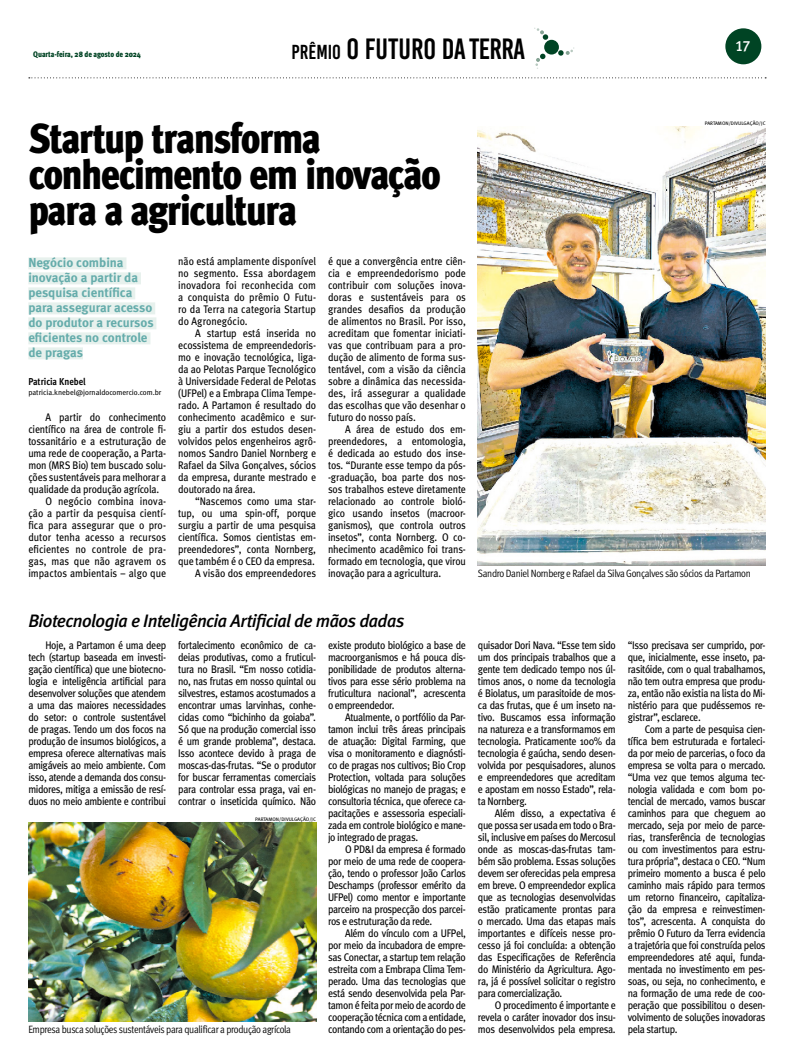
<style>
.page{position:relative;width:794px;height:1063px;background:#fff}
.page>*{position:absolute;margin:0;border:0;box-sizing:border-box;transform-origin:0 0}
.Abre{font:42px/36px "Meta Cond Black LF";letter-spacing:-.04em;color:#000}
.t1{font:29.3px "Bebas Kai";letter-spacing:-.015em;color:#000}
.Retranca_2_1{font:italic 18px "Meta Medium LF";letter-spacing:-.03em;color:#000}
.t2{font:14.9px "Meta Medium LF";color:#fff}
.Linha_de_Apoio{font:700 13px/15px "Meta";color:#65acab}
.TEXTO{font:11px/12px "Meta";letter-spacing:-.03em;color:#000;text-align:justify;scale:.9 1}
.TEXTO-2{font:11px "Meta";letter-spacing:-.01em;color:#000;scale:.9 1}
.Legenda{font:10.6px "Meta Cond Normal LF";letter-spacing:-.03em;color:#000}
.Assinatura{font:10px "Meta Cond Bold LF";color:#000}
.t3{font:900 8px "Meta Cond";letter-spacing:-.01em;color:#004424}
.E-mail{font:7.7px "Meta Cond Book LF";color:#000;scale:1.11 1}
.Crédito{font:5px "Meta Book Caps";color:#000}
.s1{font-size:20.3px}
</style>
<div class="page">
<div style="left:725px;top:28px;width:36px;height:36px;background:#004424;border-radius:50%"></div>
<div style="left:544px;top:40px;width:15px;height:15px;background:#004424;border-radius:50%"></div>
<svg style="left:558px;top:47px;width:16px;height:9px"></svg>
<svg style="left:534px;top:28px;width:14px;height:12px"></svg>
<svg style="left:535px;top:54px;width:10px;height:15px"></svg>
<svg style="left:29px;top:77px;width:737px;height:1px"></svg>
<div style="left:28px;top:257px;width:98px;height:12px;background:#e7f1ed"></div>
<div style="left:28px;top:272px;width:113px;height:12px;background:#e7f1ed"></div>
<div style="left:28px;top:287px;width:107px;height:12px;background:#e7f1ed"></div>
<div style="left:28px;top:302px;width:127px;height:12px;background:#e7f1ed"></div>
<div style="left:28px;top:317px;width:128px;height:12px;background:#e7f1ed"></div>
<div style="left:28px;top:332px;width:122px;height:12px;background:#e7f1ed"></div>
<div style="left:28px;top:347px;width:55px;height:12px;background:#e7f1ed"></div>
<img style="left:478px;top:126px;width:287px;height:439px">
<img style="left:28px;top:822px;width:288px;height:199px">
<p class="t3" style="left:33px;top:49px;width:109px">Quarta-feira, 28 de agosto de 2024</p>
<h2 class="t1" style="left:291px;top:33px;width:235px"><span class="s1">PRÊMIO</span> O FUTURO DA TERRA</h2>
<p class="t2" style="left:735px;top:38px;width:17px">17</p>
<p class="Abre" style="left:28px;top:120px;width:414px">Startup transforma conhecimento em inovação para a agricultura</p>
<p class="Linha_de_Apoio" style="left:28px;top:255px;width:127px">Negócio combina inovação a partir da pesquisa científica para assegurar acesso do produtor a recursos eficientes no controle de pragas</p>
<p class="Assinatura" style="left:28px;top:376px;width:59px">Patricia Knebel</p>
<p class="E-mail" style="left:28px;top:388px;width:121px">patricia.knebel@jornaldocomercio.com.br</p>
<p class="TEXTO" style="left:28px;top:411px;width:155px;text-indent:17px">A partir do conhecimento científico na área de controle fi&shy;tossanitário e a estruturação de uma rede de cooperação, a Parta&shy;mon (MRS Bio) tem buscado solu&shy;ções sustentáveis para melhorar a qualidade da produção agrícola.</p>
<p class="TEXTO" style="left:28px;top:495px;width:155px;text-indent:17px">O negócio combina inova&shy;ção a partir da pesquisa cientí&shy;fica para assegurar que o pro&shy;dutor tenha acesso a recursos eficientes no controle de pra&shy;gas, mas que não agravem os impactos ambientais – algo que</p>
<p class="TEXTO" style="left:328px;top:255px;width:155px">é que a convergência entre ciên&shy;cia e empreendedorismo pode contribuir com soluções inova&shy;doras e sustentáveis para os grandes desafios da produção de alimentos no Brasil. Por isso, acreditam que fomentar iniciati&shy;vas que contribuam para a pro&shy;dução de alimento de forma sus&shy;tentável, com a visão da ciência sobre a dinâmica das necessida&shy;des, irá assegurar a qualidade das escolhas que vão desenhar o futuro do nosso país.</p>
<p class="TEXTO" style="left:328px;top:423px;width:155px;text-indent:17px">A área de estudo dos em&shy;preendedores, a entomologia, é dedicada ao estudo dos inse&shy;tos. “Durante esse tempo da pós--graduação, boa parte dos nos&shy;sos trabalhos esteve diretamente relacionado ao controle bioló&shy;gico usando insetos (macroor&shy;ganismos), que controla outros insetos”, conta Nornberg. O co&shy;nhecimento acadêmico foi trans&shy;formado em tecnologia, que virou inovação para a agricultura.</p>
<p class="Retranca_2_1" style="left:28px;top:610px;width:378px">Biotecnologia e Inteligência Artificial de mãos dadas</p>
<p class="TEXTO" style="left:28px;top:639px;width:155px;text-indent:17px">Hoje, a Partamon é uma deep tech (startup baseada em investi&shy;gação científica) que une biotecno&shy;logia e inteligência artificial para desenvolver soluções que atendem a uma das maiores necessidades do setor: o controle sustentável de pragas. Tendo um dos focos na produção de insumos biológicos, a empresa oferece alternativas mais amigáveis ao meio ambiente. Com isso, atende a demanda dos consu&shy;midores, mitiga a emissão de resí&shy;duos no meio ambiente e contribui</p>
<p class="TEXTO" style="left:178px;top:639px;width:155px">fortalecimento econômico de ca&shy;deias produtivas, como a fruticul&shy;tura no Brasil. “Em nosso cotidia&shy;no, nas frutas em nosso quintal ou silvestres, estamos acostumados a encontrar umas larvinhas, conhe&shy;cidas como “bichinho da goiaba”.<br>Só que na produção comercial isso é um grande problema”, destaca.<br>Isso acontece devido à praga de moscas-das-frutas. “Se o produtor for buscar ferramentas comerciais para controlar essa praga, vai en&shy;contrar o inseticida químico. Não</p>
<p class="TEXTO" style="left:328px;top:639px;width:155px">existe produto biológico a base de macroorganismos e há pouca dis&shy;ponibilidade de produtos alterna&shy;tivos para esse sério problema na fruticultura nacional”, acrescenta o empreendedor.</p>
<p class="TEXTO" style="left:178px;top:255px;width:155px">não está amplamente disponível no segmento. Essa abordagem inovadora foi reconhecida com a conquista do prêmio O Futu&shy;ro da Terra na categoria Startup do Agronegócio.</p>
<p class="TEXTO" style="left:178px;top:327px;width:155px;text-indent:17px">A startup está inserida no ecossistema de empreendedoris&shy;mo e inovação tecnológica, liga&shy;da ao Pelotas Parque Tecnológico à Universidade Federal de Pelotas (UFPel) e a Embrapa Clima Tempe&shy;rado. A Partamon é resultado do conhecimento acadêmico e sur&shy;giu a partir dos estudos desen&shy;volvidos pelos engenheiros agrô&shy;nomos Sandro Daniel Nornberg e Rafael da Silva Gonçalves, sócios da empresa, durante mestrado e doutorado na área.</p>
<p class="TEXTO" style="left:178px;top:495px;width:155px;text-indent:17px">“Nascemos como uma star&shy;tup, ou uma spin-off, porque surgiu a partir de uma pesquisa científica. Somos cientistas em&shy;preendedores”, conta Nornberg, que também é o CEO da empresa.</p>
<p class="TEXTO-2" style="left:195px;top:567px;width:136px">A visão dos empreendedores</p>
<p class="TEXTO" style="left:328px;top:711px;width:155px;text-indent:17px">Atualmente, o portfólio da Par&shy;tamon inclui três áreas principais de atuação: Digital Farming, que visa o monitoramento e diagnósti&shy;co de pragas nos cultivos; Bio Crop Protection, voltada para soluções biológicas no manejo de pragas; e consultoria técnica, que oferece ca&shy;pacitações e assessoria especiali&shy;zada em controle biológico e mane&shy;jo integrado de pragas.</p>
<p class="TEXTO" style="left:328px;top:843px;width:155px;text-indent:17px">O PD&amp;I da empresa é formado por meio de uma rede de coopera&shy;ção, tendo o professor João Carlos Deschamps (professor emérito da UFPel) como mentor e importante parceiro na prospecção dos parcei&shy;ros e estruturação da rede.</p>
<p class="TEXTO" style="left:328px;top:927px;width:155px;text-indent:17px">Além do vínculo com a UFPel, por meio da incubadora de empre&shy;sas Conectar, a startup tem relação estreita com a Embrapa Clima Tem&shy;perado. Uma das tecnologias que está sendo desenvolvida pela Par&shy;tamon é feita por meio de acordo de cooperação técnica com a entidade, contando com a orientação do pes-</p>
<p class="Crédito" style="left:255px;top:817px;width:62px">PARTAMON/DIVULGAÇÃO/JC</p>
<p class="Legenda" style="left:28px;top:1024px;width:264px">Empresa busca soluções sustentáveis para qualificar a produção agrícola</p>
<p class="Crédito" style="left:705px;top:120px;width:62px">PARTAMON/DIVULGAÇÃO/JC</p>
<p class="Legenda" style="left:478px;top:568px;width:274px">Sandro Daniel Nornberg e Rafael da Silva Gonçalves são sócios da Partamon</p>
<p class="TEXTO" style="left:478px;top:639px;width:155px">quisador Dori Nava. “Esse tem sido um dos principais trabalhos que a gente tem dedicado tempo nos úl&shy;timos anos, o nome da tecnologia é Biolatus, um parasitoide de mos&shy;ca das frutas, que é um inseto na&shy;tivo. Buscamos essa informação na natureza e a transformamos em tecnologia. Praticamente 100% da tecnologia é gaúcha, sendo desen&shy;volvida por pesquisadores, alunos e empreendedores que acreditam e apostam em nosso Estado”, rela&shy;ta Nornberg.</p>
<p class="TEXTO" style="left:478px;top:807px;width:155px;text-indent:17px">Além disso, a expectativa é que possa ser usada em todo o Bra&shy;sil, inclusive em países do Mercosul onde as moscas-das-frutas tam&shy;bém são problema. Essas soluções devem ser oferecidas pela empresa em breve. O empreendedor explica que as tecnologias desenvolvidas estão praticamente prontas para o mercado. Uma das etapas mais importantes e difíceis nesse pro&shy;cesso já foi concluída: a obtenção das Especificações de Referência do Ministério da Agricultura. Ago&shy;ra, já é possível solicitar o registro para comercialização.</p>
<p class="TEXTO" style="left:478px;top:999px;width:155px;text-indent:17px">O procedimento é importante e revela o caráter inovador dos insu&shy;mos desenvolvidos pela empresa.</p>
<p class="TEXTO" style="left:628px;top:639px;width:155px">“Isso precisava ser cumprido, por&shy;que, inicialmente, esse inseto, pa&shy;rasitóide, com o qual trabalhamos, não tem outra empresa que produ&shy;za, então não existia na lista do Mi&shy;nistério para que pudéssemos re&shy;gistrar”, esclarece.</p>
<p class="TEXTO" style="left:628px;top:723px;width:155px;text-indent:17px">Com a parte de pesquisa cien&shy;tífica bem estruturada e fortaleci&shy;da por meio de parcerias, o foco da empresa se volta para o mercado. “Uma vez que temos alguma tec&shy;nologia validada e com bom po&shy;tencial de mercado, vamos buscar caminhos para que cheguem ao mercado, seja por meio de parce&shy;rias, transferência de tecnologias ou com investimentos para estru&shy;tura própria”, destaca o CEO. “Num primeiro momento a busca é pelo caminho mais rápido para termos um retorno financeiro, capitaliza&shy;ção da empresa e reinvestimen&shy;tos”, acrescenta. A conquista do prêmio O Futuro da Terra evidencia a trajetória que foi construída pelos empreendedores até aqui, funda&shy;mentada no investimento em pes&shy;soas, ou seja, no conhecimento, e na formação de uma rede de coo&shy;peração que possibilitou o desen&shy;volvimento de soluções inovadoras pela startup.</p>
</div>
